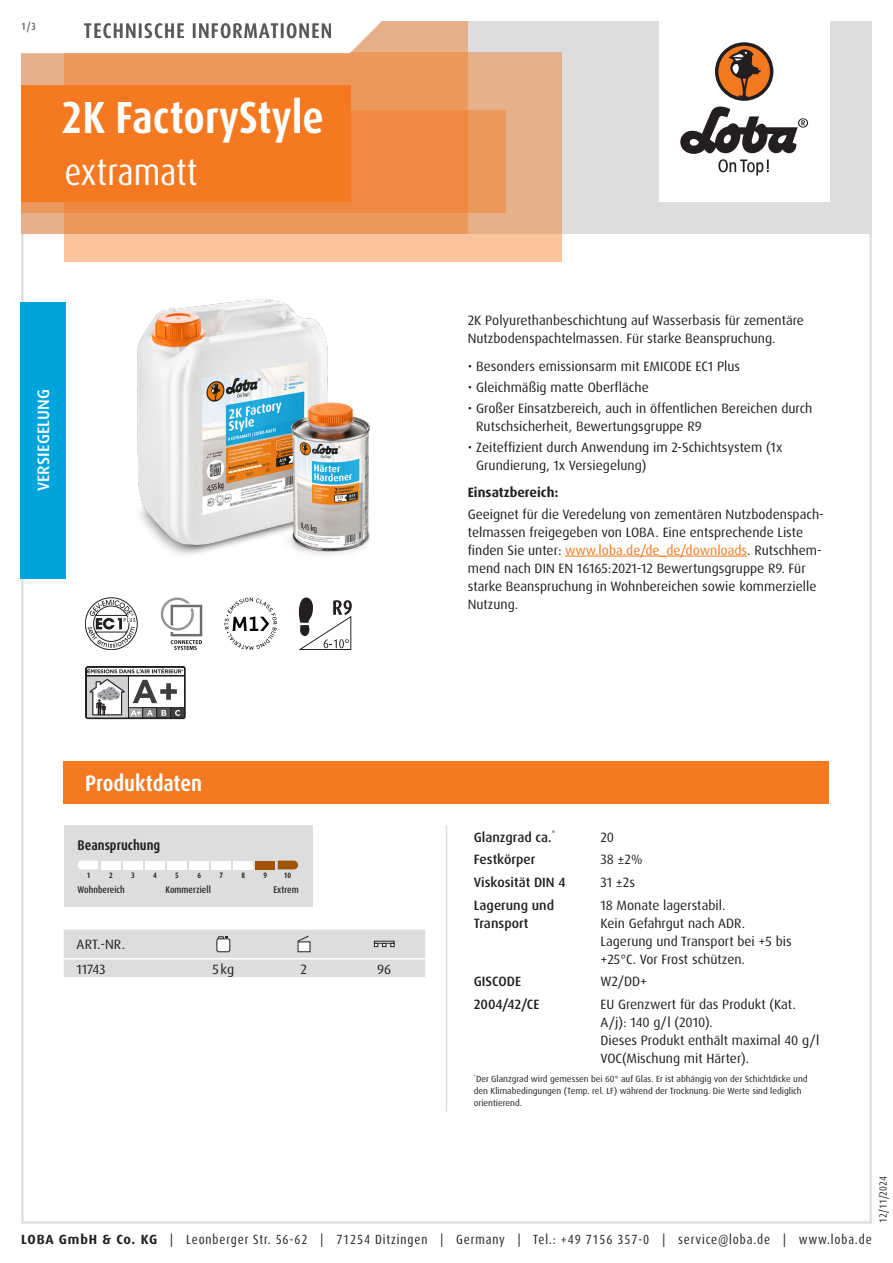
<style>
.page{position:relative;width:893px;height:1263px;background:#fff}
.page>*{position:absolute;margin:0;border:0;box-sizing:border-box;transform-origin:0 0}
.Produktname_weiss{font:700 condensed 45px "Dax Pro";color:#fff}
.Variante_weiss{font:condensed 37.5px "Dax Pro";color:#fff}
.Abschnitt{font:700 condensed 22.5px "Dax Pro";color:#fff}
.TI{font:500 condensed 21px "Dax Pro";letter-spacing:.06em;color:#57585a}
.Produktart_Versiegelung{font:500 16.5px "Dax Pro";letter-spacing:.01em;color:#fff}
.skala_name{font:700 condensed 14.1px "Dax Pro";color:#231f20}
.Text{font:13.5px/18px "Dax Pro";color:#231f20}
.Text_ohne_Silbentrennung{font:13.5px/18px "Dax Pro";color:#231f20}
.Text_Medium{font:500 13.5px/18px "Dax Pro";color:#231f20}
.Text_Bold{font:700 13.5px "Dax Pro";color:#231f20}
.Text_Großbuchstaben{font:13.5px "Dax Pro";color:#231f20}
.Text_zentriert{font:13.5px "Dax Pro";color:#231f20}
.t1{font:condensed 13.35px "Dax Pro";letter-spacing:.065em;color:#231f20}
.t2{font:condensed 10.5px "Dax Pro";color:#231f20}
.t3{font:500 condensed 10.5px "Dax Pro";color:#57585a}
.skala_desc_left{font:500 condensed 9.75px "Dax Pro";color:#231f20}
.skala_desc_middle{font:500 condensed 9.75px "Dax Pro";color:#231f20}
.skala_desc_right{font:500 condensed 9.75px "Dax Pro";color:#231f20}
.Footnote{font:9px/12px "Dax Pro";color:#231f20}
.skala_number{font:700 condensed 7.8px "Dax Pro";color:#231f20}
.s1{color:#f47921}
.s2{font-weight:700;font-stretch:normal}
</style>
<div class="page">
<hr style="left:446px;top:825px;width:1px;height:287px;background:#dcdddf">
<svg style="left:64px;top:929px;width:361px;height:48px;background:#dcdddf"></svg>
<div style="left:64px;top:825px;width:249px;height:82px;background:#dcdddf"></div>
<svg style="left:78px;top:860px;width:20px;height:9px"></svg>
<div style="left:101px;top:860px;width:20px;height:9px;background:#fff"></div>
<div style="left:123px;top:860px;width:20px;height:9px;background:#fff"></div>
<div style="left:145px;top:860px;width:20px;height:9px;background:#fff"></div>
<div style="left:167px;top:860px;width:20px;height:9px;background:#fff"></div>
<div style="left:189px;top:860px;width:20px;height:9px;background:#fff"></div>
<div style="left:212px;top:860px;width:19px;height:9px;background:#fff"></div>
<div style="left:234px;top:860px;width:19px;height:9px;background:#fff"></div>
<div style="left:256px;top:860px;width:19px;height:9px;background:#a15409"></div>
<svg style="left:278px;top:860px;width:20px;height:9px"></svg>
<div style="left:64px;top:761px;width:765px;height:43px;background:#f47921"></div>
<div style="left:85px;top:598px;width:52px;height:52px;border:1px solid #231f20;border-radius:50%"></div>
<svg style="left:88px;top:600px;width:47px;height:48px"></svg>
<svg style="left:161px;top:597px;width:41px;height:53px"></svg>
<svg style="left:225px;top:597px;width:52px;height:53px"></svg>
<svg style="left:298px;top:597px;width:54px;height:53px"></svg>
<svg style="left:85px;top:666px;width:100px;height:53px"></svg>
<hr style="left:565px;top:556px;width:182px;height:1px;background:#f47921">
<img style="left:137px;top:299px;width:233px;height:256px">
<div style="left:20px;top:302px;width:46px;height:276px;background:#00a4dc"></div>
<div style="left:21px;top:21px;width:851px;height:213px;background:#dcdddf"></div>
<div style="left:659px;top:0;width:170px;height:202px;background:#fff"></div>
<svg style="left:680px;top:106px;width:128px;height:70px"></svg>
<div style="left:715px;top:42px;width:58px;height:59px;background:#231f20;border-radius:50%"></div>
<svg style="left:718px;top:45px;width:52px;height:52px"></svg>
<div style="left:64px;top:52px;width:497px;height:209px;background:linear-gradient(to right,#fec79f,#efb992)"></div>
<div style="left:21px;top:111px;width:485px;height:102px;background:#ec975b"></div>
<svg style="left:21px;top:21px;width:447px;height:213px;background:#ec9355"></svg>
<svg style="left:21px;top:21px;width:411px;height:34px;background:#faede4"></svg>
<div style="left:21px;top:85px;width:330px;height:117px;background:#f47921"></div>
<p class="t3" style="left:21px;top:19px;width:16px">1/3</p>
<p class="TI" style="left:84px;top:17px;width:250px">TECHNISCHE INFORMATIONEN</p>
<p class="Produktname_weiss" style="left:61px;top:89px;width:264px">2K FactoryStyle</p>
<p class="Variante_weiss" style="left:64px;top:148px;width:135px">extramatt</p>
<p class="Produktart_Versiegelung" style="left:33px;top:491px;width:104px;rotate:-90deg">VERSIEGELUNG</p>
<p class="Abschnitt" style="left:85px;top:769px;width:119px">Produktdaten</p>
<p class="skala_name" style="left:78px;top:836px;width:84px">Beanspruchung</p>
<p class="skala_number" style="left:87px;top:871px;width:5px">1</p>
<p class="skala_number" style="left:109px;top:871px;width:5px">2</p>
<p class="skala_number" style="left:131px;top:871px;width:5px">3</p>
<p class="skala_number" style="left:153px;top:871px;width:5px">4</p>
<p class="skala_number" style="left:175px;top:871px;width:5px">5</p>
<p class="skala_number" style="left:197px;top:871px;width:5px">6</p>
<p class="skala_number" style="left:219px;top:871px;width:5px">7</p>
<p class="skala_number" style="left:241px;top:871px;width:5px">8</p>
<p class="skala_number" style="left:264px;top:871px;width:5px">9</p>
<p class="skala_number" style="left:284px;top:871px;width:9px">10</p>
<p class="skala_desc_left" style="left:78px;top:883px;width:49px">Wohnbereich</p>
<p class="skala_desc_middle" style="left:165px;top:883px;width:47px">Kommerziell</p>
<p class="skala_desc_right" style="left:273px;top:883px;width:27px">Extrem</p>
<p class="Text_Großbuchstaben" style="left:77px;top:936px;width:50px">ART.-NR.</p>
<p class="Text" style="left:77px;top:960px;width:31px">11743</p>
<p class="Text_zentriert" style="left:212px;top:960px;width:23px">5kg</p>
<p class="Text_zentriert" style="left:301px;top:960px;width:8px">2</p>
<p class="Text_zentriert" style="left:377px;top:960px;width:16px">96</p>
<p class="Text" style="left:468px;top:312px;width:338px">2K Polyurethanbeschichtung auf Wasserbasis für zementäre<br>Nutzbodenspachtelmassen. Für starke Beanspruchung.</p>
<p class="Text" style="left:468px;top:357px;width:274px">• Besonders emissionsarm mit EMICODE EC1 Plus</p>
<p class="Text" style="left:468px;top:378px;width:183px">• Gleichmäßig matte Oberfläche</p>
<p class="Text" style="left:476px;top:399px;width:338px;text-indent:-9px">• Großer Einsatzbereich, auch in öffentlichen Bereichen durch<br>Rutschsicherheit, Bewertungsgruppe R9</p>
<p class="Text" style="left:476px;top:438px;width:308px;text-indent:-9px">• Zeiteffizient durch Anwendung im 2-Schichtsystem (1x<br>Grundierung, 1x Versiegelung)</p>
<p class="Text_Bold" style="left:468px;top:484px;width:92px">Einsatzbereich:</p>
<p class="Text" style="left:468px;top:505px;width:358px">Geeignet für die Veredelung von zementären Nutzbodenspach&shy;telmassen freigegeben von LOBA. Eine entsprechende Liste finden Sie unter: <span class="s1">www.loba.de/de_de/downloads</span>. Rutschhem&shy;mend nach DIN EN 16165:2021-12 Bewertungsgruppe R9. Für starke Beanspruchung in Wohnbereichen sowie kommerzielle Nutzung.</p>
<p class="Text_Medium" style="left:474px;top:828px;width:83px">Glanzgrad ca.<sup>*</sup></p>
<p class="Text_ohne_Silbentrennung" style="left:600px;top:828px;width:15px">20</p>
<p class="Text_Medium" style="left:474px;top:851px;width:63px">Festkörper</p>
<p class="Text_ohne_Silbentrennung" style="left:600px;top:851px;width:44px">38 ±2%</p>
<p class="Text_Medium" style="left:474px;top:873px;width:93px">Viskosität DIN 4</p>
<p class="Text_ohne_Silbentrennung" style="left:600px;top:873px;width:36px">31 ±2s</p>
<p class="Text_Medium" style="left:474px;top:896px;width:82px">Lagerung und<br>Transport</p>
<p class="Text_ohne_Silbentrennung" style="left:600px;top:896px;width:127px">18 Monate lagerstabil.</p>
<p class="Text_ohne_Silbentrennung" style="left:600px;top:914px;width:146px">Kein Gefahrgut nach ADR.</p>
<p class="Text_ohne_Silbentrennung" style="left:600px;top:932px;width:193px">Lagerung und Transport bei +5 bis +25°C. Vor Frost schützen.</p>
<p class="Text_Medium" style="left:474px;top:972px;width:49px">GISCODE</p>
<p class="Text_ohne_Silbentrennung" style="left:600px;top:972px;width:48px">W2/DD+</p>
<p class="Text_Medium" style="left:474px;top:995px;width:67px">2004/42/CE</p>
<p class="Text_ohne_Silbentrennung" style="left:600px;top:995px;width:197px">EU Grenzwert für das Produkt (Kat.<br>A/j): 140 g/l (2010).</p>
<p class="Text_ohne_Silbentrennung" style="left:600px;top:1031px;width:220px">Dieses Produkt enthält maximal 40 g/l<br>VOC(Mischung mit Härter).</p>
<p class="Footnote" style="left:474px;top:1073px;width:335px"><sup>*</sup>Der Glanzgrad wird gemessen bei 60° auf Glas. Er ist abhängig von der Schichtdicke und den Klimabedingungen (Temp. rel. LF) während der Trocknung. Die Werte sind lediglich orientierend.</p>
<p class="t2" style="left:876px;top:1222px;width:48px;rotate:-90deg">12/11/2024</p>
<p class="t1" style="left:21px;top:1230px;width:852px"><span class="s2">LOBA GmbH &amp; Co. KG</span> | Leonberger Str. 56-62 | 71254 Ditzingen | Germany | Tel.: +49 7156 357-0 | service@loba.de | www.loba.de</p>
</div>
